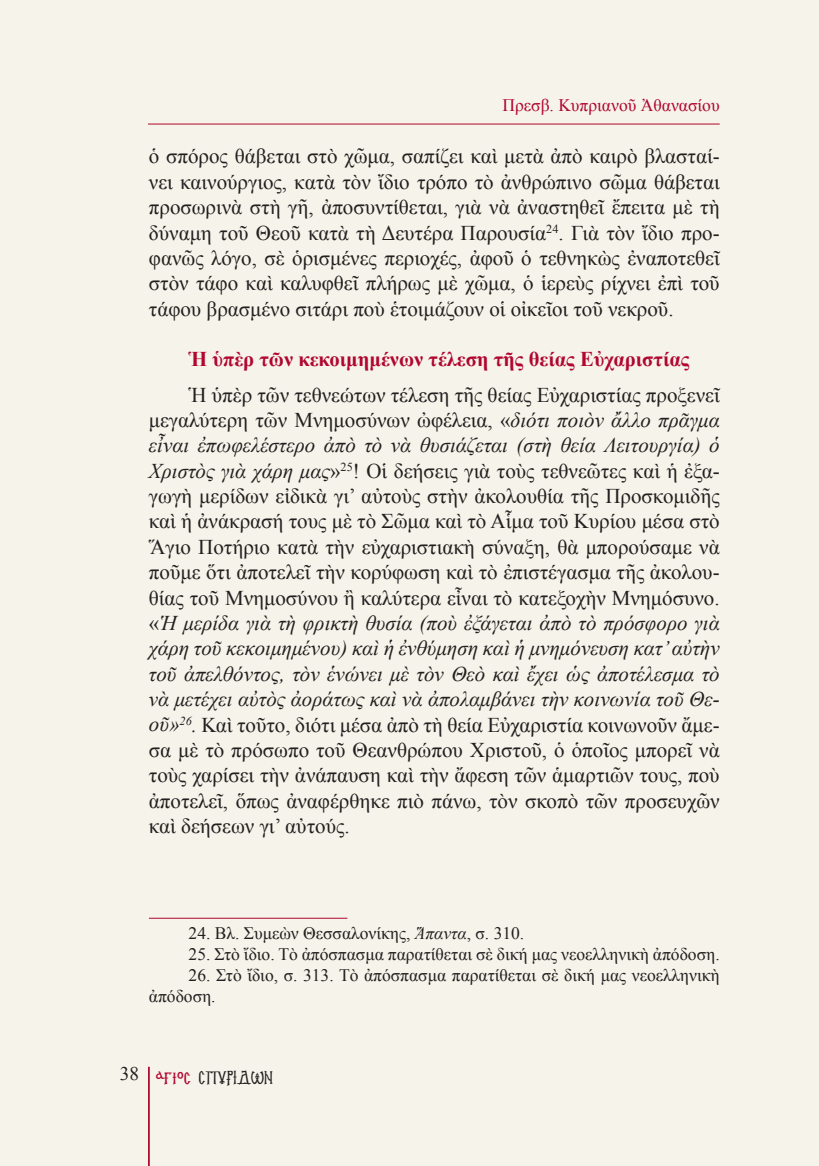
<style>
.page{position:relative;width:819px;height:1166px;background:#f6f3ea}
.page>*{position:absolute;margin:0;border:0;box-sizing:border-box;transform-origin:0 0}
.t1{font:21px/25.4px "Times New Roman";color:#231f20;text-align:justify}
.t2{font:700 21px "Times New Roman";color:#b00630}
.t3{font:17.5px/21px "Times New Roman";color:#231f20}
.t4{font:17.5px "Times New Roman";color:#b00630}
.t5{font:17.5px "PF Konstantinople";color:#231f20}
.s1{font-style:italic}
.s2{font-size:21px;color:#b00630}
</style>
<div class="page">
<hr style="left:148px;top:1067px;width:2px;height:99px;background:#ae082c">
<hr style="left:148px;top:124px;width:571px;height:1px;background:#ae082c">
<hr style="left:149px;top:918px;width:198px;height:1px;background:#b00630">
<p class="t4" style="left:502px;top:93px;width:219px">Πρεσβ. Κυπριανοῦ Ἀθανασίου</p>
<p class="t1" style="left:149px;top:143px;width:572px">ὁ σπόρος θάβεται στὸ χῶμα, σαπίζει καὶ μετὰ ἀπὸ καιρὸ βλασταί&shy;νει καινούργιος, κατὰ τὸν ἴδιο τρόπο τὸ ἀνθρώπινο σῶμα θάβεται προσωρινὰ στὴ γῆ, ἀποσυντίθεται, γιὰ νὰ ἀναστηθεῖ ἔπειτα μὲ τὴ δύναμη τοῦ Θεοῦ κατὰ τὴ Δευτέρα Παρουσία<sup>24</sup>. Γιὰ τὸν ἴδιο προ&shy;φανῶς λόγο, σὲ ὁρισμένες περιοχές, ἀφοῦ ὁ τεθνηκὼς ἐναποτεθεῖ στὸν τάφο καὶ καλυφθεῖ πλήρως μὲ χῶμα, ὁ ἱερεὺς ρίχνει ἐπὶ τοῦ τάφου βρασμένο σιτάρι ποὺ ἑτοιμάζουν οἱ οἰκεῖοι τοῦ νεκροῦ.</p>
<p class="t2" style="left:189px;top:345px;width:502px">Ἡ ὑπὲρ τῶν κεκοιμημένων τέλεση τῆς θείας Εὐχαριστίας</p>
<p class="t1" style="left:149px;top:381px;width:572px;text-indent:40px">Ἡ ὑπὲρ τῶν τεθνεώτων τέλεση τῆς θείας Εὐχαριστίας προξενεῖ μεγαλύτερη τῶν Μνημοσύνων ὠφέλεια, «<span class="s1">διότι ποιὸν ἄλλο πρᾶγμα εἶναι ἐπωφελέστερο ἀπὸ τὸ νὰ θυσιάζεται (στὴ θεία Λειτουργία) ὁ Χριστὸς γιὰ χάρη μας</span>»<sup>25</sup>! Οἱ δεήσεις γιὰ τοὺς τεθνεῶτες καὶ ἡ ἐξα&shy;γωγὴ μερίδων εἰδικὰ γι’ αὐτοὺς στὴν ἀκολουθία τῆς Προσκομιδῆς καὶ ἡ ἀνάκρασή τους μὲ τὸ Σῶμα καὶ τὸ Αἷμα τοῦ Κυρίου μέσα στὸ Ἅγιο Ποτήριο κατὰ τὴν εὐχαριστιακὴ σύναξη, θὰ μπορούσαμε νὰ ποῦμε ὅτι ἀποτελεῖ τὴν κορύφωση καὶ τὸ ἐπιστέγασμα τῆς ἀκολου&shy;θίας τοῦ Μνημοσύνου ἢ καλύτερα εἶναι τὸ κατεξοχὴν Μνημόσυνο. «<span class="s1">Ἡ μερίδα γιὰ τὴ φρικτὴ θυσία (ποὺ ἐξάγεται ἀπὸ τὸ πρόσφορο γιὰ χάρη τοῦ κεκοιμημένου) καὶ ἡ ἐνθύμηση καὶ ἡ μνημόνευση κατ’ αὐτὴν τοῦ ἀπελθόντος, τὸν ἑνώνει μὲ τὸν Θεὸ καὶ ἔχει ὡς ἀποτέλεσμα τὸ νὰ μετέχει αὐτὸς ἀοράτως καὶ νὰ ἀπολαμβάνει τὴν κοινωνία τοῦ Θε&shy;οῦ»</span><sup>26</sup><span class="s1">.</span> Καὶ τοῦτο, διότι μέσα ἀπὸ τὴ θεία Εὐχαριστία κοινωνοῦν ἄμε&shy;σα μὲ τὸ πρόσωπο τοῦ Θεανθρώπου Χριστοῦ, ὁ ὁποῖος μπορεῖ νὰ τοὺς χαρίσει τὴν ἀνάπαυση καὶ τὴν ἄφεση τῶν ἁμαρτιῶν τους, ποὺ ἀποτελεῖ, ὅπως ἀναφέρθηκε πιὸ πάνω, τὸν σκοπὸ τῶν προσευχῶν καὶ δεήσεων γι’ αὐτούς.</p>
<p class="t3" style="left:189px;top:922px;width:337px">24. Βλ. Συμεὼν Θεσσαλονίκης, <span class="s1">Ἅπαντα</span>, σ. 310.</p>
<p class="t3" style="left:189px;top:943px;width:532px">25. Στὸ ἴδιο. Τὸ ἀπόσπασμα παρατίθεται σὲ δική μας νεοελληνικὴ ἀπόδοση.</p>
<p class="t3" style="left:149px;top:964px;width:572px;text-indent:40px">26. Στὸ ἴδιο, σ. 313. Τὸ ἀπόσπασμα παρατίθεται σὲ δική μας νεοελληνικὴ ἀπόδοση.</p>
<p class="t5" style="left:120px;top:1066px;width:154px"><sup>38</sup> <span class="s2">αγιοσ</span> ΣΠΥΡΙΔΩΝ</p>
</div>
